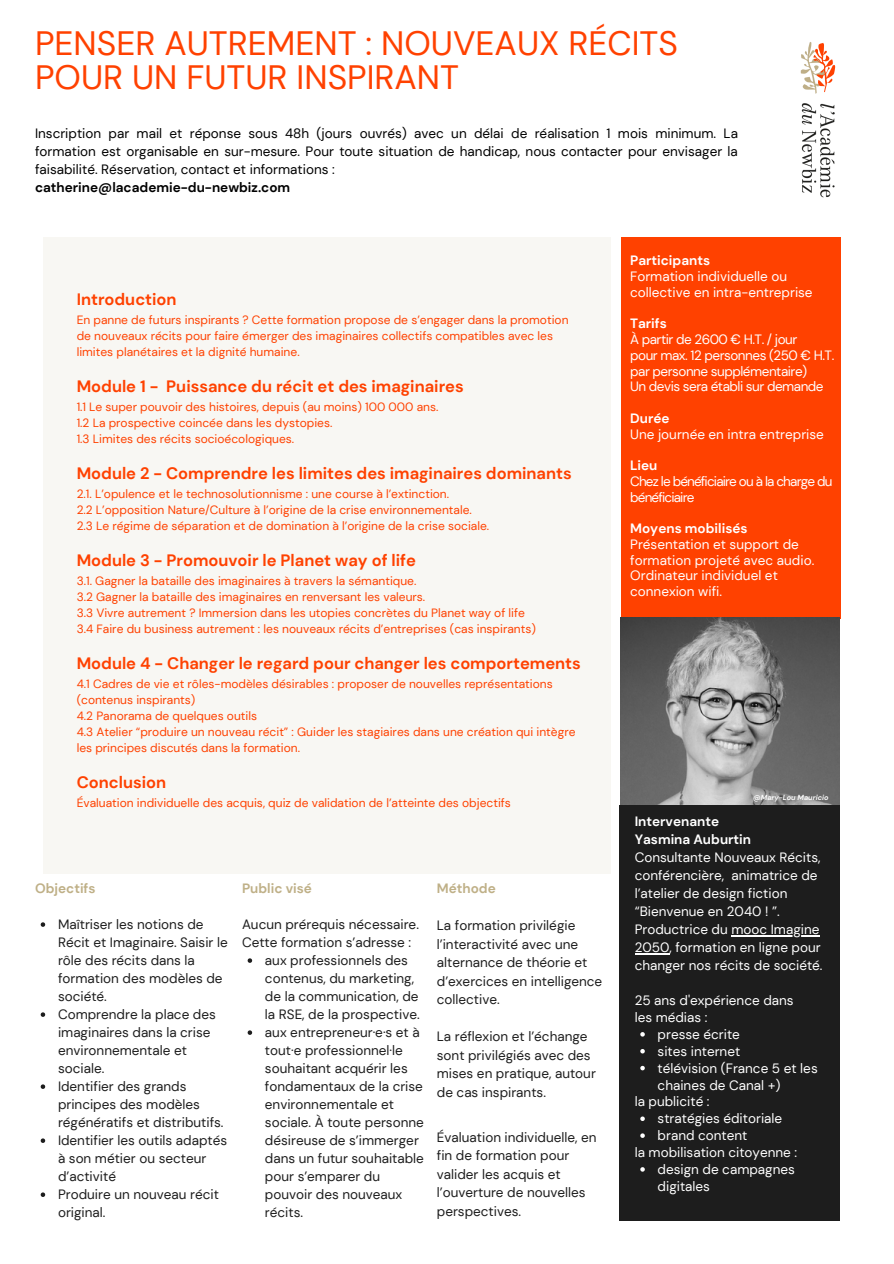
<style>
.page{position:relative;width:894px;height:1264px;background:#fff}
.page>*{position:absolute;margin:0;border:0;box-sizing:border-box;transform-origin:0 0}
.t1{font:33.75px/33.8px "DM Sans";color:#ff4100}
.t2{font:700 16.5px "DM Sans";color:#ff4100}
.t3{font:13.5px/18px "DM Sans";color:#1d1d1d}
.t4{font:13.5px/15.8px "DM Sans";color:#fff}
.t5{font:13.5px/18px "DM Sans";color:#000}
.t6{font:13.5px/15.8px "DM Sans";letter-spacing:-.035em;color:#fff}
.t7{font:13.5px/15.8px "DM Sans";letter-spacing:-.06em;color:#fff}
.t8{font:700 13.5px "DM Sans";color:#bfb087}
.t9{font:12px/16px "DM Sans";color:#ff4100}
.t10{font:italic 700 7.35px "DM Sans";color:#fff}
.s1{font-weight:700}
</style>
<div class="page">
<div style="left:620px;top:237px;width:219px;height:381px;background:#ff4100"></div>
<img style="left:620px;top:618px;width:219px;height:187px">
<div style="left:43px;top:237px;width:567px;height:636px;background:#f8f7f3"></div>
<svg style="left:41px;top:922px;width:4px;height:4px"></svg>
<svg style="left:41px;top:1012px;width:4px;height:4px"></svg>
<svg style="left:41px;top:1084px;width:4px;height:4px"></svg>
<svg style="left:41px;top:1138px;width:4px;height:4px"></svg>
<svg style="left:41px;top:1192px;width:4px;height:4px"></svg>
<svg style="left:247px;top:958px;width:5px;height:4px"></svg>
<svg style="left:247px;top:1030px;width:5px;height:4px"></svg>
<img style="left:800px;top:42px;width:36px;height:156px">
<div style="left:619px;top:805px;width:220px;height:415px;background:#1d1d1d"></div>
<hr style="left:731px;top:935px;width:88px;height:1px;background:#fff">
<hr style="left:634px;top:953px;width:35px;height:1px;background:#fff">
<svg style="left:640px;top:1032px;width:4px;height:4px"></svg>
<svg style="left:640px;top:1049px;width:4px;height:4px"></svg>
<svg style="left:640px;top:1065px;width:4px;height:5px"></svg>
<svg style="left:640px;top:1116px;width:4px;height:4px"></svg>
<svg style="left:640px;top:1133px;width:4px;height:4px"></svg>
<svg style="left:640px;top:1167px;width:4px;height:4px"></svg>
<h1 class="t1" style="left:35px;top:27px;width:644px">PENSER AUTREMENT : NOUVEAUX RÉCITS<br>POUR UN FUTUR INSPIRANT</h1>
<p class="t5" style="left:35px;top:124px;width:704px">Inscription par mail et réponse sous 48h (jours ouvrés) avec un délai de réalisation 1 mois minimum. La formation est organisable en sur-mesure. Pour toute situation de handicap, nous contacter pour envisager la faisabilité. Réservation, contact et informations :<br><span class="s1">catherine@lacademie-du-newbiz.com</span></p>
<p class="t2" style="left:77px;top:288px;width:101px">Introduction</p>
<p class="t9" style="left:77px;top:311px;width:493px">En panne de futurs inspirants ? Cette formation propose de s’engager dans la promotion de nouveaux récits pour faire émerger des imaginaires collectifs compatibles avec les limites planétaires et la dignité humaine.</p>
<h3 class="t2" style="left:77px;top:375px;width:388px">Module 1 - Puissance du récit et des imaginaires</h3>
<h4 class="t9" style="left:77px;top:398px;width:363px">1.1 Le super pouvoir des histoires, depuis (au moins) 100 000 ans.<br>1.2 La prospective coincée dans les dystopies.<br>1.3 Limites des récits socioécologiques.</h4>
<p class="t2" style="left:77px;top:462px;width:496px">Module 2 - Comprendre les limites des imaginaires dominants</p>
<h4 class="t9" style="left:77px;top:485px;width:414px">2.1. L’opulence et le technosolutionnisme : une course à l’extinction.<br>2.2 L’opposition Nature/Culture à l’origine de la crise environnementale.<br>2.3 Le régime de séparation et de domination à l’origine de la crise sociale.</h4>
<p class="t2" style="left:77px;top:549px;width:341px">Module 3 - Promouvoir le Planet way of life</p>
<h4 class="t9" style="left:77px;top:572px;width:460px">3.1. Gagner la bataille des imaginaires à travers la sémantique.<br>3.2 Gagner la bataille des imaginaires en renversant les valeurs.<br>3.3 Vivre autrement ? Immersion dans les utopies concrètes du Planet way of life 3.4 Faire du business autrement : les nouveaux récits d’entreprises (cas inspirants)</h4>
<p class="t2" style="left:77px;top:652px;width:505px">Module 4 - Changer le regard pour changer les comportements</p>
<p class="t9" style="left:77px;top:675px;width:500px">4.1 Cadres de vie et rôles-modèles désirables : proposer de nouvelles représentations (contenus inspirants)<br>4.2 Panorama de quelques outils<br>4.3 Atelier “produire un nouveau récit” : Guider les stagiaires dans une création qui intègre les principes discutés dans la formation.</p>
<h4 class="t2" style="left:77px;top:771px;width:91px">Conclusion</h4>
<h4 class="t9" style="left:77px;top:794px;width:435px">Évaluation individuelle des acquis, quiz de validation de l’atteinte des objectifs</h4>
<h3 class="t8" style="left:35px;top:879px;width:62px">Objectifs</h3>
<p class="t3" style="left:58px;top:915px;width:171px">Maîtriser les notions de<br>Récit et Imaginaire. Saisir le rôle des récits dans la formation des modèles de société.</p>
<p class="t3" style="left:58px;top:1005px;width:159px">Comprendre la place des imaginaires dans la crise environnementale et sociale.</p>
<h2 class="t3" style="left:58px;top:1077px;width:167px">Identifier des grands principes des modèles régénératifs et distributifs.</h2>
<h3 class="t3" style="left:58px;top:1131px;width:171px">Identifier les outils adaptés à son métier ou secteur d’activité</h3>
<h3 class="t3" style="left:58px;top:1185px;width:162px">Produire un nouveau récit original.</h3>
<h3 class="t8" style="left:242px;top:879px;width:71px">Public visé</h3>
<h3 class="t3" style="left:242px;top:915px;width:178px">Aucun prérequis nécessaire.<br>Cette formation s’adresse :</h3>
<h3 class="t3" style="left:265px;top:951px;width:156px">aux professionnels des contenus, du marketing, de la communication, de la RSE, de la prospective.</h3>
<h3 class="t3" style="left:265px;top:1023px;width:160px">aux entrepreneur·e·s et à tout·e professionnel·le souhaitant acquérir les fondamentaux de la crise environnementale et sociale. À toute personne désireuse de s’immerger dans un futur souhaitable pour s’emparer du pouvoir des nouveaux récits.</h3>
<h4 class="t8" style="left:437px;top:879px;width:60px">Méthode</h4>
<h4 class="t3" style="left:437px;top:916px;width:167px;line-height:18.5px">La formation privilégie l’interactivité avec une alternance de théorie et d’exercices en intelligence collective.</h4>
<h2 class="t3" style="left:437px;top:1027px;width:160px;line-height:18.5px">La réflexion et l’échange sont privilégiés avec des mises en pratique, autour de cas inspirants.</h2>
<p class="t3" style="left:437px;top:1127px;width:161px;line-height:18.5px">Évaluation individuelle, en fin de formation pour valider les acquis et l’ouverture de nouvelles perspectives.</p>
<p class="t4" style="left:630px;top:253px;width:184px"><span class="s1">Participants<br></span>Formation individuelle ou collective en intra-entreprise</p>
<p class="t6" style="left:630px;top:316px;width:206px"><span class="s1">Tarifs<br></span>À partir de 2600 € H.T. / jour<br>pour max. 12 personnes (250 € H.T. par personne supplémentaire)<br>Un devis sera établi sur demande</p>
<p class="t4" style="left:630px;top:410px;width:195px"><span class="s1">Durée<br></span>Une journée en intra entreprise</p>
<p class="t7" style="left:630px;top:457px;width:204px"><span class="s1">Lieu<br></span>Chez le bénéficiaire ou à la charge du bénéficiaire</p>
<h2 class="t4" style="left:630px;top:520px;width:185px"><span class="s1">Moyens mobilisés<br></span>Présentation et support de formation projeté avec audio.<br>Ordinateur individuel et connexion wifi.</h2>
<h3 class="t10" style="left:753px;top:792px;width:77px">@Mary-Lou Mauricio</h3>
<p class="t4" style="left:634px;top:812px;width:187px;line-height:18px"><span class="s1">Intervenante<br>Yasmina Auburtin<br></span>Consultante Nouveaux Récits, conférencière, animatrice de l’atelier de design fiction “Bienvenue en 2040 ! ”.<br>Productrice du mooc Imagine</p>
<h3 class="t4" style="left:634px;top:938px;width:189px;line-height:18px">2050, formation en ligne pour changer nos récits de société.</h3>
<h3 class="t4" style="left:634px;top:992px;width:160px">25 ans d'expérience dans</h3>
<h3 class="t4" style="left:634px;top:1009px;width:74px">les médias :</h3>
<h3 class="t4" style="left:657px;top:1026px;width:84px">presse écrite</h3>
<h3 class="t4" style="left:657px;top:1043px;width:84px">sites internet</h3>
<h3 class="t4" style="left:657px;top:1060px;width:161px">télévision (France 5 et les</h3>
<h3 class="t4" style="left:657px;top:1076px;width:124px">chaines de Canal +)</h3>
<h3 class="t4" style="left:634px;top:1093px;width:76px">la publicité :</h3>
<h3 class="t4" style="left:657px;top:1110px;width:126px">stratégies éditoriale</h3>
<h3 class="t4" style="left:657px;top:1127px;width:91px">brand content</h3>
<p class="t4" style="left:634px;top:1144px;width:164px">la mobilisation citoyenne :</p>
<p class="t4" style="left:657px;top:1160px;width:139px;line-height:16.8px">design de campagnes digitales</p>
</div>
